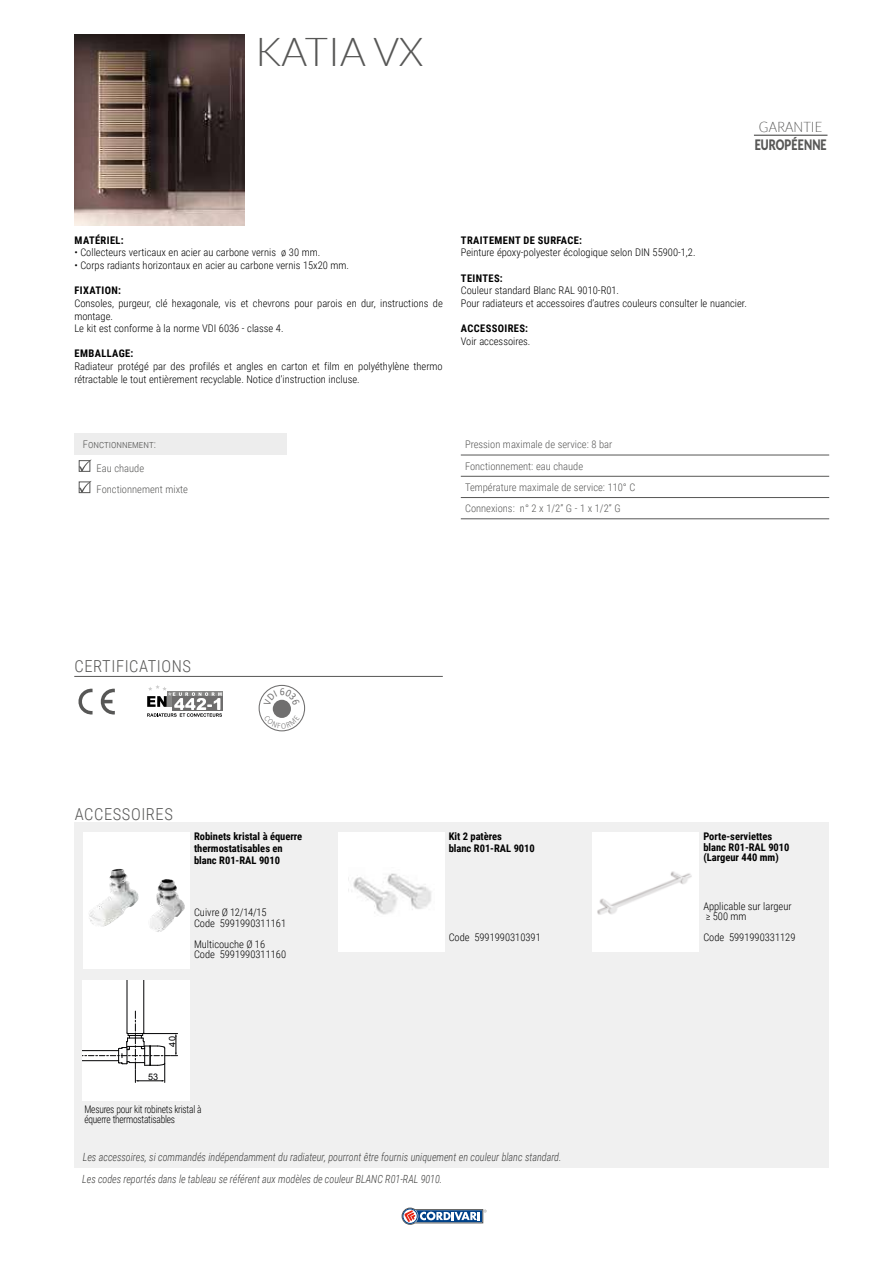
<style>
.page{position:relative;width:893px;height:1263px;background:#fff}
.page>*{position:absolute;margin:0;border:0;box-sizing:border-box;transform-origin:0 0}
.t1{font:300 39.9px "Lato";color:#575756}
.t2{font:300 16.5px "Roboto Condensed";letter-spacing:.035em;color:#575756}
.t3{font:900 14.4px "Lato";letter-spacing:.01em;color:#575756;scale:.75 1}
.t4{font:300 14.4px "Lato";color:#575756;scale:.9 1}
.t5{font:italic 300 11.25px "Roboto Condensed";color:#3c3c3b;scale:.9 1}
.t6{font:300 10.5px/12.6px "Roboto Condensed";color:#000}
.t7{font:300 10.5px/21.3px "Roboto Condensed";color:#575756}
.t8{font:700 10.5px/12px "Roboto Condensed";color:#000}
.t9{font:700 10.5px "Roboto Condensed";letter-spacing:.035em;color:#000}
.t10{font:300 10.5px/10.5px "Roboto Condensed";letter-spacing:-.025em;color:#000;scale:.9 1}
.t11{font:9px "Arial";color:#020203}
</style>
<div class="page">
<div style="left:74px;top:822px;width:755px;height:345px;background:#f0f0f0"></div>
<div style="left:83px;top:832px;width:107px;height:136px;background:#fff"></div>
<img style="left:89px;top:869px;width:96px;height:63px">
<div style="left:82px;top:980px;width:108px;height:120px;background:#fff"></div>
<hr style="left:127px;top:980px;width:1px;height:53px;background:#020203">
<hr style="left:143px;top:980px;width:1px;height:53px;background:#020203">
<svg style="left:82px;top:1011px;width:96px;height:71px"></svg>
<hr style="left:754px;top:135px;width:73px;height:1px;background:#575756">
<hr style="left:461px;top:455px;width:368px;height:1px;background:#575756">
<hr style="left:461px;top:476px;width:368px;height:1px;background:#575756">
<hr style="left:461px;top:497px;width:368px;height:1px;background:#575756">
<hr style="left:461px;top:518px;width:368px;height:1px;background:#575756">
<hr style="left:74px;top:676px;width:369px;height:1px;background:#575756">
<svg style="left:78px;top:688px;width:37px;height:27px"></svg>
<div style="left:167px;top:691px;width:56px;height:16px;background:#878786"></div>
<div style="left:172px;top:696px;width:51px;height:15px;background:#6e6d6d"></div>
<svg style="left:147px;top:685px;width:75px;height:32px"></svg>
<div style="left:74px;top:434px;width:213px;height:21px;background:#ededed"></div>
<svg style="left:79px;top:459px;width:12px;height:13px"></svg>
<svg style="left:79px;top:481px;width:12px;height:12px"></svg>
<div style="left:259px;top:685px;width:46px;height:46px;border:1px solid #706f6f;border-radius:50%"></div>
<div style="left:273px;top:700px;width:18px;height:18px;background:#706f6f;border-radius:50%"></div>
<div style="left:593px;top:832px;width:106px;height:119px;background:#fff"></div>
<img style="left:597px;top:871px;width:95px;height:44px">
<div style="left:338px;top:832px;width:106px;height:119px;background:#fff"></div>
<img style="left:348px;top:873px;width:84px;height:42px">
<img style="left:74px;top:34px;width:170px;height:191px">
<svg style="left:402px;top:1208px;width:85px;height:16px"></svg>
<svg style="left:264px;top:715px;width:36px;height:14px"></svg>
<svg style="left:263px;top:688px;width:37px;height:18px"></svg>
<h1 class="t1" style="left:255px;top:30px;width:170px">KATIA VX</h1>
<h3 class="t4" style="left:759px;top:119px;width:72px">GARANTIE</h3>
<h3 class="t3" style="left:755px;top:136px;width:97px">EUROPÉENNE</h3>
<p class="t9" style="left:75px;top:233px;width:51px">MATÉRIEL:</p>
<p class="t6" style="left:74px;top:246px;width:247px">• Collecteurs verticaux en acier au carbone vernis ø 30 mm.</p>
<p class="t6" style="left:74px;top:259px;width:276px">• Corps radiants horizontaux en acier au carbone vernis 15x20 mm.</p>
<p class="t9" style="left:75px;top:283px;width:48px">FIXATION:</p>
<p class="t6" style="left:74px;top:296px;width:370px">Consoles, purgeur, clé hexagonale, vis et chevrons pour parois en dur, instructions de montage.<br>Le kit est conforme à la norme VDI 6036 - classe 4.</p>
<p class="t9" style="left:75px;top:346px;width:60px">EMBALLAGE:</p>
<p class="t6" style="left:74px;top:359px;width:370px">Radiateur protégé par des profilés et angles en carton et film en polyéthylène thermo rétractable le tout entièrement recyclable. Notice d’instruction incluse.</p>
<p class="t9" style="left:461px;top:233px;width:123px">TRAITEMENT DE SURFACE:</p>
<p class="t6" style="left:461px;top:246px;width:236px">Peinture époxy-polyester écologique selon DIN 55900-1,2.</p>
<p class="t9" style="left:461px;top:271px;width:43px">TEINTES:</p>
<p class="t6" style="left:461px;top:284px;width:288px">Couleur standard Blanc RAL 9010-R01.<br>Pour radiateurs et accessoires d’autres couleurs consulter le nuancier.</p>
<p class="t9" style="left:461px;top:321px;width:69px">ACCESSOIRES:</p>
<p class="t6" style="left:461px;top:334px;width:71px">Voir accessoires.</p>
<p class="t7" style="left:83px;top:433px;width:75px">Fonctionnement:</p>
<p class="t7" style="left:97px;top:457px;width:93px">Eau chaude<br>Fonctionnement mixte</p>
<p class="t7" style="left:465px;top:433px;width:172px">Pression maximale de service: 8 bar Fonctionnement: eau chaude Température maximale de service: 110° C Connexions: n° 2 x 1/2” G - 1 x 1/2” G</p>
<h2 class="t2" style="left:75px;top:654px;width:118px">CERTIFICATIONS</h2>
<h2 class="t2" style="left:75px;top:802px;width:100px">ACCESSOIRES</h2>
<p class="t8" style="left:194px;top:830px;width:110px">Robinets kristal à équerre thermostatisables en blanc R01-RAL 9010</p>
<p class="t6" style="left:194px;top:907px;width:94px;line-height:10.5px">Cuivre Ø 12/14/15<br>Code 5991990311161</p>
<p class="t6" style="left:194px;top:938px;width:94px;line-height:10.5px">Multicouche Ø 16<br>Code 5991990311160</p>
<p class="t11" style="left:148px;top:1071px;width:12px">53</p>
<p class="t11" style="left:166px;top:1046px;width:12px;rotate:-90deg">40</p>
<p class="t10" style="left:84px;top:1103px;width:132px">Mesures pour kit robinets kristal à équerre thermostatisables</p>
<p class="t8" style="left:449px;top:830px;width:88px">Kit 2 patères<br>blanc R01-RAL 9010</p>
<p class="t6" style="left:449px;top:930px;width:94px">Code 5991990310391</p>
<p class="t5" style="left:83px;top:1149px;width:533px">Les accessoires, si commandés indépendamment du radiateur, pourront être fournis uniquement en couleur blanc standard.</p>
<p class="t5" style="left:82px;top:1171px;width:402px">Les codes reportés dans le tableau se référent aux modèles de couleur BLANC R01-RAL 9010.</p>
<p class="t8" style="left:703px;top:831px;width:88px;line-height:10.5px">Porte-serviettes blanc R01-RAL 9010 (Largeur 440 mm)</p>
<p class="t6" style="left:703px;top:900px;width:90px;line-height:10.5px">Applicable sur largeur ≥ 500 mm</p>
<p class="t6" style="left:703px;top:930px;width:94px">Code 5991990331129</p>
</div>
